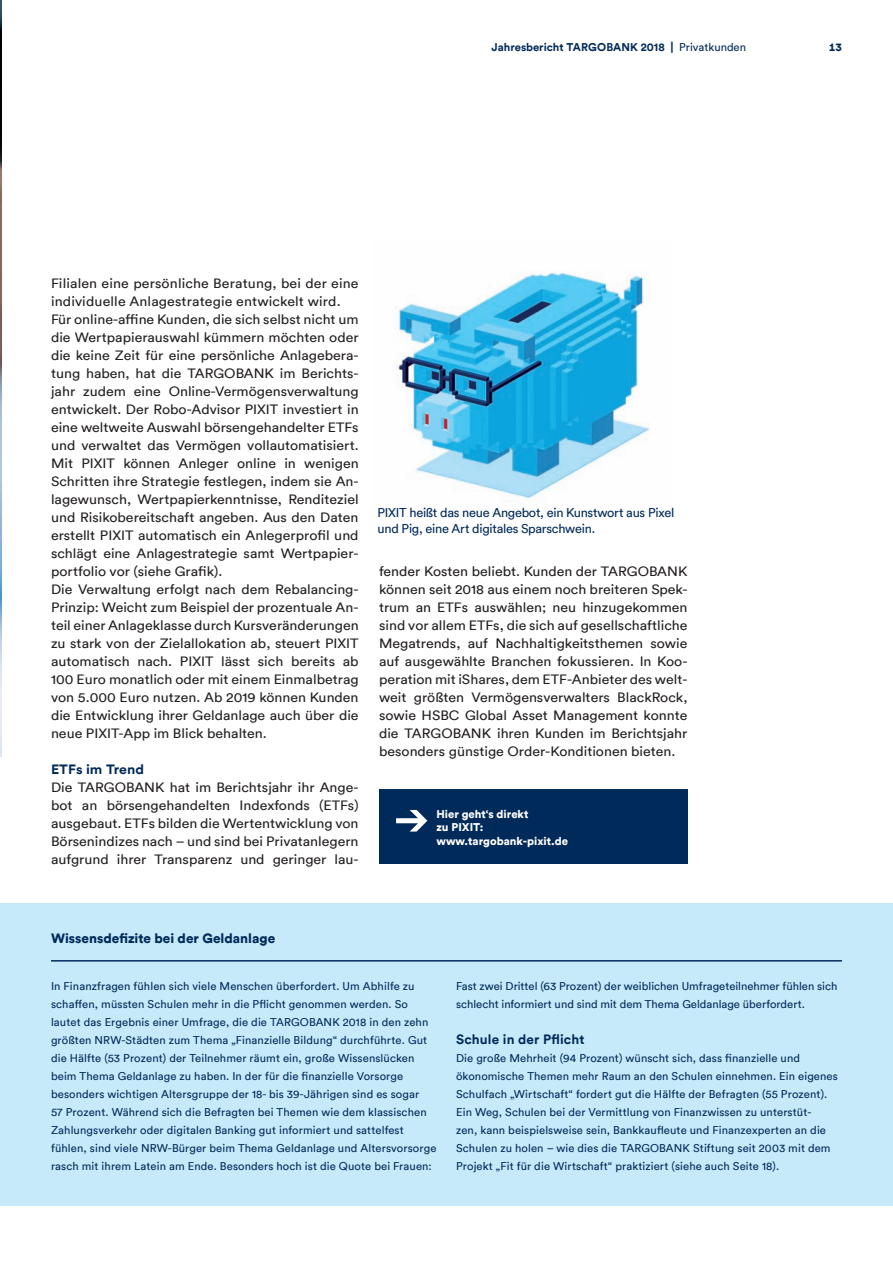
<style>
.page{position:relative;width:893px;height:1263px;background:#fff}
.page>*{position:absolute;margin:0;border:0;box-sizing:border-box;transform-origin:0 0}
.t1{font:13.5px/18px "Circular Pro TT";color:#231f20;text-align:justify;scale:1.05 1}
.t2{font:900 13.5px "Circular Pro TT";color:#002a59}
.t3{font:700 13.5px "Circular Pro TT";letter-spacing:.01em;color:#002a59}
.t4{font:700 13.5px "Circular Pro TT";letter-spacing:.01em;color:#002a59;scale:1.05 1}
.t5{font:12.75px/16.5px "Circular Pro TT";letter-spacing:-.02em;color:#002a59}
.t6{font:11.25px/18px "Circular Pro TT";letter-spacing:.01em;color:#002a59}
.t7{font:900 11.25px/13.5px "Circular Pro TT";color:#fff}
.t8{font:700 11.25px "Circular Pro TT";color:#002a59}
.t9{font:900 11.25px "Circular Pro TT";color:#002a59}
.s1{font-weight:900}
.s2{font-weight:400}
</style>
<div class="page">
<img style="left:0;top:0;width:1px;height:757px">
<img style="left:395px;top:272px;width:254px;height:227px">
<div style="left:379px;top:790px;width:308px;height:74px;background:#002a59"></div>
<svg style="left:396px;top:810px;width:31px;height:21px"></svg>
<div style="left:0;top:903px;width:893px;height:303px;background:#c6eafa"></div>
<hr style="left:51px;top:960px;width:791px;height:1px;background:#002a59">
<p class="t8" style="left:491px;top:40px;width:256px">Jahresbericht TARGOBANK 2018 <span class="s1">|</span> <span class="s2">Privatkunden</span></p>
<p class="t9" style="left:829px;top:40px;width:15px">13</p>
<p class="t1" style="left:51px;top:274px;width:294px;text-align:left">Filialen eine persönliche Beratung, bei der eine individuelle Anlagestrategie entwickelt wird.<br>Für online-affine Kunden, die sich selbst nicht um die Wertpapierauswahl kümmern möchten oder die keine Zeit für eine persönliche Anlagebera&shy;tung haben, hat die TARGOBANK im Berichts&shy;jahr zudem eine Online-Vermögensverwaltung entwickelt. Der Robo-Advisor PIXIT investiert in eine weltweite Auswahl börsengehandelter ETFs und verwaltet das Vermögen vollautomatisiert.<br>Mit PIXIT können Anleger online in wenigen Schritten ihre Strategie festlegen, indem sie An&shy;lagewunsch, Wertpapierkenntnisse, Renditeziel und Risikobereitschaft angeben. Aus den Daten erstellt PIXIT automatisch ein Anlegerprofil und schlägt eine Anlagestrategie samt Wertpapier&shy;portfolio vor (siehe Grafik).<br>Die Verwaltung erfolgt nach dem Rebalancing-Prinzip: Weicht zum Beispiel der prozentuale An&shy;teil einer Anlageklasse durch Kursveränderungen zu stark von der Zielallokation ab, steuert PIXIT automatisch nach. PIXIT lässt sich bereits ab 100 Euro monatlich oder mit einem Einmalbetrag von 5.000 Euro nutzen. Ab 2019 können Kunden die Entwicklung ihrer Geldanlage auch über die neue PIXIT-App im Blick behalten.</p>
<p class="t4" style="left:51px;top:760px;width:90px">ETFs im Trend</p>
<p class="t1" style="left:51px;top:778px;width:294px">Die TARGOBANK hat im Berichtsjahr ihr Ange&shy;bot an börsengehandelten Indexfonds (ETFs) ausgebaut. ETFs bilden die Wertentwicklung von Börsenindizes nach – und sind bei Privatanlegern aufgrund ihrer Transparenz und geringer lau-</p>
<p class="t5" style="left:378px;top:503px;width:298px">PIXIT heißt das neue Angebot, ein Kunstwort aus Pixel und Pig, eine Art digitales Sparschwein.</p>
<p class="t1" style="left:379px;top:562px;width:295px">fender Kosten beliebt. Kunden der TARGOBANK können seit 2018 aus einem noch breiteren Spek&shy;trum an ETFs auswählen; neu hinzugekommen sind vor allem ETFs, die sich auf gesellschaftliche Megatrends, auf Nachhaltigkeitsthemen sowie auf ausgewählte Branchen fokussieren. In Koo&shy;peration mit iShares, dem ETF-Anbieter des welt&shy;weit größten Vermögensverwalters BlackRock, sowie HSBC Global Asset Management konnte die TARGOBANK ihren Kunden im Berichtsjahr besonders günstige Order-Konditionen bieten.</p>
<p class="t7" style="left:436px;top:807px;width:133px">Hier geht‘s direkt<br>zu PIXIT: www.targobank-pixit.de</p>
<p class="t2" style="left:51px;top:929px;width:226px">Wissensdefizite bei der Geldanlage</p>
<p class="t6" style="left:51px;top:977px;width:387px">In Finanzfragen fühlen sich viele Menschen überfordert. Um Abhilfe zu schaffen, müssten Schulen mehr in die Pflicht genommen werden. So lautet das Ergebnis einer Umfrage, die die TARGOBANK 2018 in den zehn größten NRW-Städten zum Thema „Finanzielle Bildung“ durchführte. Gut die Hälfte (53 Prozent) der Teilnehmer räumt ein, große Wissenslücken beim Thema Geldanlage zu haben. In der für die finanzielle Vorsorge besonders wichtigen Altersgruppe der 18- bis 39-Jährigen sind es sogar<br>57 Prozent. Während sich die Befragten bei Themen wie dem klassischen Zahlungsverkehr oder digitalen Banking gut informiert und sattelfest fühlen, sind viele NRW-Bürger beim Thema Geldanlage und Altersvorsorge rasch mit ihrem Latein am Ende. Besonders hoch ist die Quote bei Frauen:</p>
<p class="t6" style="left:456px;top:977px;width:383px">Fast zwei Drittel (63 Prozent) der weiblichen Umfrageteilnehmer fühlen sich schlecht informiert und sind mit dem Thema Geldanlage überfordert.</p>
<p class="t3" style="left:456px;top:1030px;width:130px">Schule in der Pflicht</p>
<p class="t6" style="left:456px;top:1049px;width:383px">Die große Mehrheit (94 Prozent) wünscht sich, dass finanzielle und ökonomische Themen mehr Raum an den Schulen einnehmen. Ein eigenes Schulfach „Wirtschaft“ fordert gut die Hälfte der Befragten (55 Prozent).<br>Ein Weg, Schulen bei der Vermittlung von Finanzwissen zu unterstüt-<br>zen, kann beispielsweise sein, Bankkaufleute und Finanzexperten an die Schulen zu holen – wie dies die TARGOBANK Stiftung seit 2003 mit dem Projekt „Fit für die Wirtschaft“ praktiziert (siehe auch Seite 18).</p>
</div>
